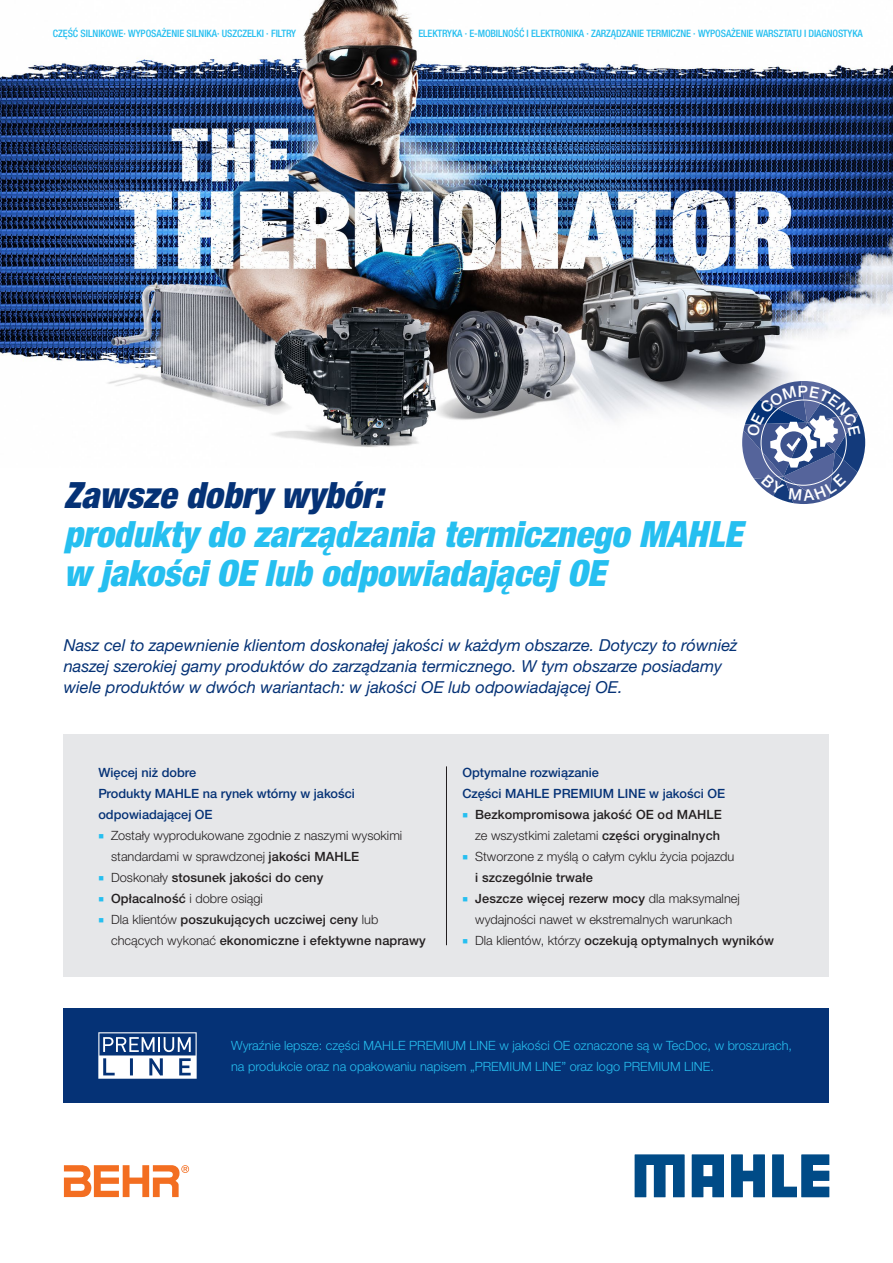
<style>
.page{position:relative;width:893px;height:1263px;background:#fff}
.page>*{position:absolute;margin:0;border:0;box-sizing:border-box;transform-origin:0 0}
.XX___100___Chapter___Headline_1st_Level{font:italic 900 condensed 36.3px/39px "Helvetica Neue LTW1 G";color:#26bff0}
.XX___100___Chapter___Intro{font:italic 16.5px/21px "Helvetica Neue LTW1 G";color:#053276}
.t1{font:300 12.75px/21px "Helvetica Neue LTW1 G";color:#231f20}
.t2{font:500 12.75px/21px "Helvetica Neue LTW1 G";letter-spacing:.01em;color:#231f20}
.AM___100___Flag_Content___Copy{font:300 12.75px/21px "Helvetica Neue LTW1 G";color:#26bff0}
.XX___100___Copy___Headline_3rd_Level{font:500 12.75px/21px "Helvetica Neue LTW1 G";color:#053276}
.t3{font:500 condensed 10.2px "Helvetica Neue LTW1 G";letter-spacing:-.01em;color:#26bff0}
.s1{color:#053276}
.s2{color:#26bff0}
.s3{font-weight:500}
.s4{font-weight:300}
</style>
<div class="page">
<img style="left:0;top:0;width:893px;height:447px">
<svg style="left:64px;top:1165px;width:125px;height:33px"></svg>
<svg style="left:635px;top:1154px;width:49px;height:43px"></svg>
<svg style="left:731px;top:1154px;width:34px;height:43px"></svg>
<svg style="left:772px;top:1154px;width:57px;height:43px"></svg>
<svg style="left:692px;top:1154px;width:32px;height:43px"></svg>
<div style="left:64px;top:1008px;width:765px;height:94px;background:#053276"></div>
<div style="left:64px;top:734px;width:765px;height:243px;background:#e6e7e9"></div>
<hr style="left:446px;top:767px;width:1px;height:178px;background:#231f20">
<svg style="left:98px;top:1032px;width:99px;height:47px"></svg>
<svg style="left:742px;top:381px;width:123px;height:123px"></svg>
<p class="t3" style="left:53px;top:27px;width:245px">CZĘŚĆ SILNIKOWE· WYPOSAŻENIE SILNIKA· USZCZELKI · FILTRY</p>
<p class="t3" style="left:418px;top:27px;width:446px">ELEKTRYKA · E-MOBILNOŚĆ I ELEKTRONIKA · ZARZĄDZANIE TERMICZNE · WYPOSAŻENIE WARSZTATU I DIAGNOSTYKA</p>
<p class="XX___100___Chapter___Headline_1st_Level" style="left:64px;top:476px;width:680px"><span class="s1">Zawsze dobry wybór:<br></span>produkty do zarządzania termicznego MAHLE w jakości OE lub odpowiadającej OE</p>
<p class="XX___100___Chapter___Intro" style="left:64px;top:635px;width:675px">Nasz cel to zapewnienie klientom doskonałej jakości w każdym obszarze. Dotyczy to również naszej szerokiej gamy produktów do zarządzania termicznego. W tym obszarze posiadamy wiele produktów w dwóch wariantach: w jakości OE lub odpowiadającej OE.</p>
<p class="XX___100___Copy___Headline_3rd_Level" style="left:98px;top:762px;width:100px">Więcej niż dobre</p>
<p class="XX___100___Copy___Headline_3rd_Level" style="left:98px;top:783px;width:258px">Produkty MAHLE na rynek wtórny w jakości odpowiadającej OE</p>
<p class="t1" style="left:111px;top:825px;width:293px;text-indent:-13px"><span class="s2">■</span> Zostały wyprodukowane zgodnie z naszymi wysokimi standardami w sprawdzonej <span class="s3">jakości MAHLE</span></p>
<p class="t2" style="left:98px;top:867px;width:227px"><span class="s2">■</span> <span class="s4">Doskonały</span> stosunek jakości do ceny</p>
<p class="t1" style="left:98px;top:888px;width:166px"><span class="s2">■</span> <span class="s3">Opłacalność</span> i dobre osiągi</p>
<p class="t2" style="left:111px;top:909px;width:316px;text-indent:-13px"><span class="s2">■</span> <span class="s4">Dla klientów</span> poszukujących uczciwej ceny <span class="s4">lub chcących wykonać</span> ekonomiczne i efektywne naprawy</p>
<p class="XX___100___Copy___Headline_3rd_Level" style="left:462px;top:762px;width:138px">Optymalne rozwiązanie</p>
<p class="XX___100___Copy___Headline_3rd_Level" style="left:462px;top:783px;width:264px">Części MAHLE PREMIUM LINE w jakości OE</p>
<p class="t2" style="left:462px;top:804px;width:261px;text-align:right"><span class="s2">■</span> Bezkompromisowa jakość OE od MAHLE <span class="s4">ze wszystkimi zaletami</span> części oryginalnych</p>
<p class="t1" style="left:475px;top:846px;width:261px;text-indent:-13px"><span class="s2">■</span> Stworzone z myślą o całym cyklu życia pojazdu <span class="s3">i szczególnie trwałe</span></p>
<p class="t1" style="left:462px;top:888px;width:279px;text-align:center"><span class="s2">■</span> <span class="s3">Jeszcze więcej rezerw mocy</span> dla maksymalnej wydajności nawet w ekstremalnych warunkach</p>
<p class="t2" style="left:462px;top:930px;width:313px"><span class="s2">■</span> <span class="s4">Dla klientów, którzy</span> oczekują optymalnych wyników</p>
<p class="AM___100___Flag_Content___Copy" style="left:231px;top:1035px;width:563px">Wyraźnie lepsze: części MAHLE PREMIUM LINE w jakości OE oznaczone są w TecDoc, w broszurach, na produkcie oraz na opakowaniu napisem „PREMIUM LINE” oraz logo PREMIUM LINE.</p>
</div>
